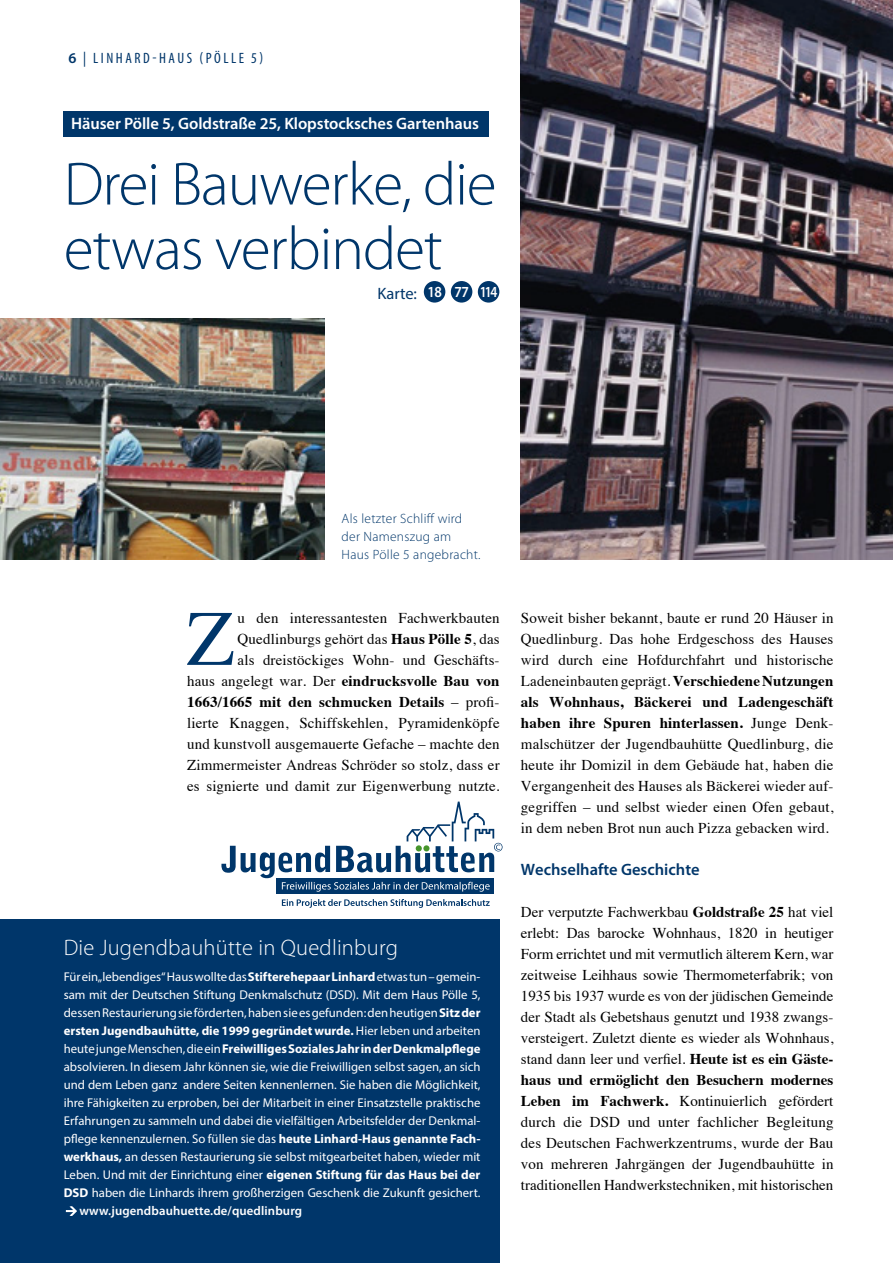
<style>
.page{position:relative;width:893px;height:1263px;background:#fff}
.page>*{position:absolute;margin:0;border:0;box-sizing:border-box;transform-origin:0 0}
._03_Text_Initial{font:78.45px "Times";color:#00366a}
._01_head{font:300 61.5px/64.5px "Myriad Pro";letter-spacing:-.02em;color:#00366a}
._05_Bu{font:300 22.5px "Myriad Pro";letter-spacing:.01em;color:#fff}
._01_head-2{font:600 16.5px "Myriad Pro";letter-spacing:-.005em;color:#fff}
._04_ZwiTi_Beileger{font:600 16.5px "Myriad Pro";color:#00366a}
._01_head-3{font:16.5px "Myriad Pro";letter-spacing:.005em;color:#00366a}
.Zahl{font:600 15.45px "Myriad Pro";letter-spacing:-.07em;color:#fff;scale:.9 1}
.Zahl-2{font:600 15.45px "Myriad Pro";letter-spacing:-.07em;color:#fff;scale:.84 1}
._03_Text_Initial-2{font:15px/21px "Times";letter-spacing:.01em;color:#000;text-align:justify}
._03_Text{font:15px/21px "Times";color:#000;text-align:justify}
.t1{font:condensed 15px "Myriad Pro";letter-spacing:.17em;color:#00366a}
._05_Bu-2{font:300 13.5px/18px "Myriad Pro";letter-spacing:.02em;color:#00366a}
._05_Bu-3{font:12.75px/18px "Myriad Pro";color:#fff;text-align:justify}
.s1{font-weight:600;font-stretch:normal}
.s2{font-weight:700}
.s3{font-family:"Arrowdyn";font-weight:500;font-size:12px}
.s4{font-weight:600}
</style>
<div class="page">
<img style="left:521px;top:0;width:372px;height:560px">
<img style="left:0;top:319px;width:325px;height:241px">
<div style="left:276px;top:878px;width:218px;height:16px;background:#00366a"></div>
<svg style="left:221px;top:801px;width:281px;height:91px"></svg>
<svg style="left:282px;top:899px;width:208px;height:9px"></svg>
<div style="left:424px;top:281px;width:21px;height:22px;background:#00366a;border-radius:50%"></div>
<div style="left:451px;top:281px;width:21px;height:22px;background:#00366a;border-radius:50%"></div>
<div style="left:478px;top:281px;width:21px;height:22px;background:#00366a;border-radius:50%"></div>
<div style="left:64px;top:112px;width:425px;height:25px;background:#00366a"></div>
<div style="left:0;top:919px;width:500px;height:344px;background:#00366a"></div>
<svg style="left:65px;top:1206px;width:12px;height:10px"></svg>
<p class="t1" style="left:68px;top:50px;width:196px"><span class="s1">6</span> | LINHARD-HAUS (PÖLLE 5)</p>
<p class="_01_head-2" style="left:71px;top:114px;width:409px">Häuser Pölle 5, Goldstraße 25, Klopstocksches Gartenhaus</p>
<p class="_01_head" style="left:64px;top:153px;width:434px">Drei Bauwerke, die etwas verbindet</p>
<p class="_01_head-3" style="left:377px;top:283px;width:41px">Karte:</p>
<p class="Zahl" style="left:427px;top:283px;width:17px">18</p>
<p class="Zahl" style="left:454px;top:283px;width:17px">77</p>
<p class="Zahl-2" style="left:480px;top:283px;width:23px">114</p>
<p class="_05_Bu-2" style="left:342px;top:510px;width:140px">Als letzter Schliff wird der Namenszug am<br>Haus Pölle 5 angebracht.</p>
<p class="_03_Text_Initial-2" style="left:187px;top:606px;width:314px;text-align:right">u den interessantesten Fachwerkbauten Quedlinburgs gehört das <span class="s2">Haus Pölle 5</span>, das<br>als dreistöckiges Wohn- und Geschäfts-<br>haus angelegt war. Der <span class="s2">eindrucksvolle Bau von 1663/1665 mit den schmucken Details</span> – profi&shy;lierte Knaggen, Schiffskehlen, Pyramidenköpfe und kunstvoll ausgemauerte Gefache – machte den Zimmermeister Andreas Schröder so stolz, dass er es signierte und damit zur Eigenwerbung nutzte.</p>
<p class="_03_Text_Initial" style="left:187px;top:565px;width:49px">Z</p>
<p class="_05_Bu" style="left:64px;top:935px;width:336px">Die Jugendbauhütte in Quedlinburg</p>
<p class="_05_Bu-3" style="left:64px;top:967px;width:418px">Für ein „lebendiges“ Haus wollte das <span class="s2">Stifterehepaar Linhard</span> etwas tun – gemein&shy;sam mit der Deutschen Stiftung Denkmalschutz (DSD). Mit dem Haus Pölle 5, dessen Restaurierung sie förderten, haben sie es gefunden: den heutigen <span class="s2">Sitz der ersten Jugendbauhütte, die 1999 gegründet wurde.</span> Hier leben und arbeiten heute junge Menschen, die ein <span class="s2">Freiwilliges Soziales Jahr in der Denkmalpflege </span>absolvieren. In diesem Jahr können sie, wie die Freiwilligen selbst sagen, an sich und dem Leben ganz andere Seiten kennenlernen. Sie haben die Möglichkeit, ihre Fähigkeiten zu erproben, bei der Mitarbeit in einer Einsatzstelle praktische Erfahrungen zu sammeln und dabei die vielfältigen Arbeitsfelder der Denkmal&shy;pflege kennenzulernen. So füllen sie das <span class="s2">heute Linhard-Haus genannte Fach&shy;werkhaus,</span> an dessen Restaurierung sie selbst mitgearbeitet haben, wieder mit Leben. Und mit der Einrichtung einer <span class="s2">eigenen Stiftung für das Haus bei der DSD</span> haben die Linhards ihrem großherzigen Geschenk die Zukunft gesichert. <span class="s3">e</span> <span class="s4">www.jugendbauhuette.de/quedlinburg</span></p>
<p class="_03_Text_Initial-2" style="left:521px;top:606px;width:314px">Soweit bisher bekannt, baute er rund 20 Häuser in Quedlinburg. Das hohe Erdgeschoss des Hauses wird durch eine Hofdurchfahrt und historische Ladeneinbauten geprägt. <span class="s2">Verschiedene Nutzungen als Wohnhaus, Bäckerei und Ladengeschäft haben ihre Spuren hinterlassen.</span> Junge Denk&shy;malschützer der Jugendbauhütte Quedlinburg, die heute ihr Domizil in dem Gebäude hat, haben die Vergangenheit des Hauses als Bäckerei wieder auf&shy;gegriffen – und selbst wieder einen Ofen gebaut, in dem neben Brot nun auch Pizza gebacken wird.</p>
<p class="_04_ZwiTi_Beileger" style="left:521px;top:860px;width:180px">Wechselhafte Geschichte</p>
<p class="_03_Text" style="left:521px;top:900px;width:314px">Der verputzte Fachwerkbau <span class="s2">Goldstraße 25</span> hat viel erlebt: Das barocke Wohnhaus, 1820 in heutiger Form errichtet und mit vermutlich älterem Kern, war zeitweise Leihhaus sowie Thermometerfabrik; von 1935 bis 1937 wurde es von der jüdischen Gemeinde der Stadt als Gebetshaus genutzt und 1938 zwangs&shy;versteigert. Zuletzt diente es wieder als Wohnhaus, stand dann leer und verfiel. <span class="s2">Heute ist es ein Gäste&shy;haus und ermöglicht den Besuchern modernes Leben im Fachwerk.</span> Kontinuierlich gefördert durch die DSD und unter fachlicher Begleitung des Deutschen Fachwerkzentrums, wurde der Bau von mehreren Jahrgängen der Jugendbauhütte in traditionellen Handwerkstechniken, mit historischen</p>
</div>
